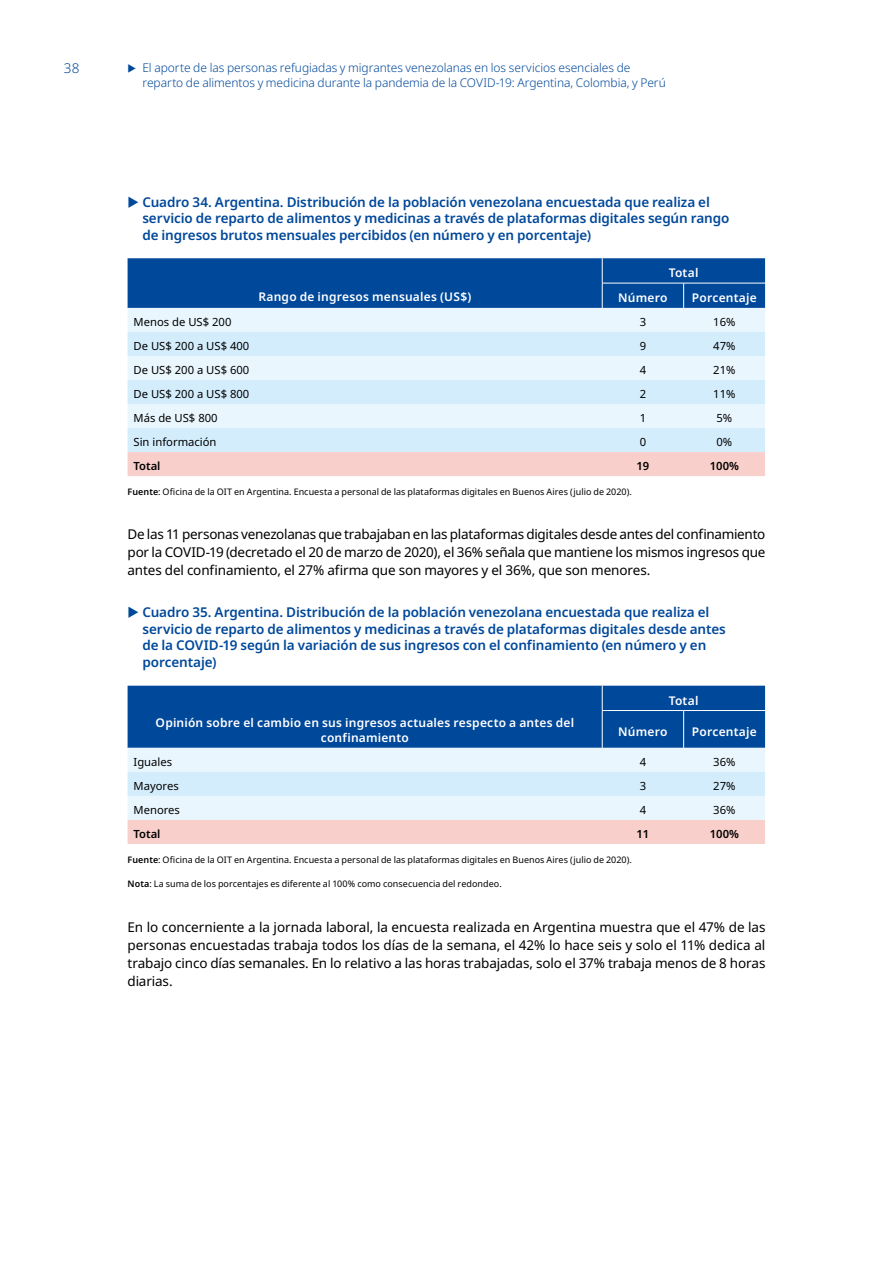
<style>
.page{position:relative;width:893px;height:1263px;background:#fff}
.page>*{position:absolute;margin:0;border:0;box-sizing:border-box;transform-origin:0 0}
.t1{font:13.5px/18px "Noto Sans";letter-spacing:-.01em;color:#000;text-align:justify}
.t2{font:600 13.5px/16.5px "Noto Sans";letter-spacing:-.01em;color:#00489a}
.t3{font:300 13.5px "Noto Sans";color:#00489a}
.t4{font:300 12px/14.4px "Noto Sans";letter-spacing:-.005em;color:#00489a}
.t5{font:600 12px/14.4px "Noto Sans";letter-spacing:.015em;color:#fff;text-align:center}
.t6{font:11.25px "Noto Sans";color:#000}
.t7{font:600 11.25px "Noto Sans";color:#000}
.t8{font:9px "Noto Sans";letter-spacing:.005em;color:#000}
.s1{font-weight:600}
</style>
<div class="page">
<div style="left:128px;top:308px;width:637px;height:24px;background:#eaf6fe"></div>
<svg style="left:128px;top:332px;width:637px;height:120px;background:#dcf0fc"></svg>
<div style="left:128px;top:452px;width:637px;height:24px;background:#f8cfca"></div>
<div style="left:128px;top:258px;width:637px;height:50px;background:#00489a"></div>
<div style="left:128px;top:748px;width:637px;height:72px;background:#eaf6fe"></div>
<div style="left:128px;top:772px;width:637px;height:24px;background:#d4edfc"></div>
<div style="left:128px;top:820px;width:637px;height:24px;background:#f8cfca"></div>
<div style="left:128px;top:686px;width:637px;height:62px;background:#00489a"></div>
<hr style="left:602px;top:710px;width:82px;height:1px;background:#fff">
<hr style="left:602px;top:711px;width:1px;height:37px;background:#fff">
<hr style="left:684px;top:710px;width:81px;height:1px;background:#fff">
<hr style="left:683px;top:711px;width:1px;height:37px;background:#fff">
<p class="t3" style="left:64px;top:59px;width:17px">38</p>
<p class="t4" style="left:142px;top:61px;width:525px">El aporte de las personas refugiadas y migrantes venezolanas en los servicios esenciales de reparto de alimentos y medicina durante la pandemia de la COVID-19: Argentina, Colombia, y Perú</p>
<p class="t2" style="left:142px;top:194px;width:588px">Cuadro 34. Argentina. Distribución de la población venezolana encuestada que realiza el servicio de reparto de alimentos y medicinas a través de plataformas digitales según rango de ingresos brutos mensuales percibidos (en número y en porcentaje)</p>
<p class="t5" style="left:258px;top:290px;width:214px">Rango de ingresos mensuales (US$)</p>
<p class="t5" style="left:669px;top:266px;width:31px">Total</p>
<p class="t5" style="left:618px;top:291px;width:51px">Número</p>
<p class="t5" style="left:692px;top:291px;width:66px">Porcentaje</p>
<p class="t6" style="left:134px;top:314px;width:99px">Menos de US$ 200</p>
<p class="t6" style="left:640px;top:314px;width:8px">3</p>
<p class="t6" style="left:713px;top:314px;width:24px">16%</p>
<p class="t6" style="left:134px;top:338px;width:117px">De US$ 200 a US$ 400</p>
<p class="t6" style="left:640px;top:338px;width:8px">9</p>
<p class="t6" style="left:713px;top:338px;width:24px">47%</p>
<p class="t6" style="left:134px;top:362px;width:117px">De US$ 200 a US$ 600</p>
<p class="t6" style="left:640px;top:362px;width:8px">4</p>
<p class="t6" style="left:713px;top:362px;width:24px">21%</p>
<p class="t6" style="left:134px;top:386px;width:117px">De US$ 200 a US$ 800</p>
<p class="t6" style="left:640px;top:386px;width:8px">2</p>
<p class="t6" style="left:713px;top:386px;width:24px">11%</p>
<p class="t6" style="left:134px;top:410px;width:86px">Más de US$ 800</p>
<p class="t6" style="left:640px;top:410px;width:8px">1</p>
<p class="t6" style="left:716px;top:410px;width:17px">5%</p>
<p class="t6" style="left:134px;top:434px;width:85px">Sin información</p>
<p class="t6" style="left:640px;top:434px;width:8px">0</p>
<p class="t6" style="left:716px;top:434px;width:17px">0%</p>
<p class="t7" style="left:134px;top:458px;width:28px">Total</p>
<p class="t7" style="left:636px;top:458px;width:14px">19</p>
<p class="t7" style="left:710px;top:458px;width:31px">100%</p>
<p class="t8" style="left:128px;top:485px;width:506px"><span class="s1">Fuente</span>: Oficina de la OIT en Argentina. Encuesta a personal de las plataformas digitales en Buenos Aires (julio de 2020).</p>
<p class="t1" style="left:128px;top:526px;width:639px">De las 11 personas venezolanas que trabajaban en las plataformas digitales desde antes del confinamiento por la COVID-19 (decretado el 20 de marzo de 2020), el 36% señala que mantiene los mismos ingresos que antes del confinamiento, el 27% afirma que son mayores y el 36%, que son menores.</p>
<p class="t2" style="left:142px;top:605px;width:585px">Cuadro 35. Argentina. Distribución de la población venezolana encuestada que realiza el servicio de reparto de alimentos y medicinas a través de plataformas digitales desde antes de la COVID-19 según la variación de sus ingresos con el confinamiento (en número y en porcentaje)</p>
<p class="t5" style="left:156px;top:716px;width:420px">Opinión sobre el cambio en sus ingresos actuales respecto a antes del confinamiento</p>
<p class="t5" style="left:669px;top:693px;width:31px">Total</p>
<p class="t5" style="left:618px;top:724px;width:51px">Número</p>
<p class="t5" style="left:692px;top:724px;width:66px">Porcentaje</p>
<p class="t6" style="left:134px;top:754px;width:40px">Iguales</p>
<p class="t6" style="left:640px;top:754px;width:8px">4</p>
<p class="t6" style="left:713px;top:754px;width:24px">36%</p>
<p class="t6" style="left:134px;top:778px;width:47px">Mayores</p>
<p class="t6" style="left:640px;top:778px;width:8px">3</p>
<p class="t6" style="left:713px;top:778px;width:24px">27%</p>
<p class="t6" style="left:134px;top:802px;width:48px">Menores</p>
<p class="t6" style="left:640px;top:802px;width:8px">4</p>
<p class="t6" style="left:713px;top:802px;width:24px">36%</p>
<p class="t7" style="left:134px;top:826px;width:28px">Total</p>
<p class="t7" style="left:636px;top:826px;width:14px">11</p>
<p class="t7" style="left:710px;top:826px;width:31px">100%</p>
<p class="t8" style="left:128px;top:853px;width:506px"><span class="s1">Fuente</span>: Oficina de la OIT en Argentina. Encuesta a personal de las plataformas digitales en Buenos Aires (julio de 2020).</p>
<p class="t8" style="left:128px;top:878px;width:376px"><span class="s1">Nota</span>: La suma de los porcentajes es diferente al 100% como consecuencia del redondeo.</p>
<p class="t1" style="left:128px;top:918px;width:639px">En lo concerniente a la jornada laboral, la encuesta realizada en Argentina muestra que el 47% de las personas encuestadas trabaja todos los días de la semana, el 42% lo hace seis y solo el 11% dedica al trabajo cinco días semanales. En lo relativo a las horas trabajadas, solo el 37% trabaja menos de 8 horas diarias.</p>
</div>
